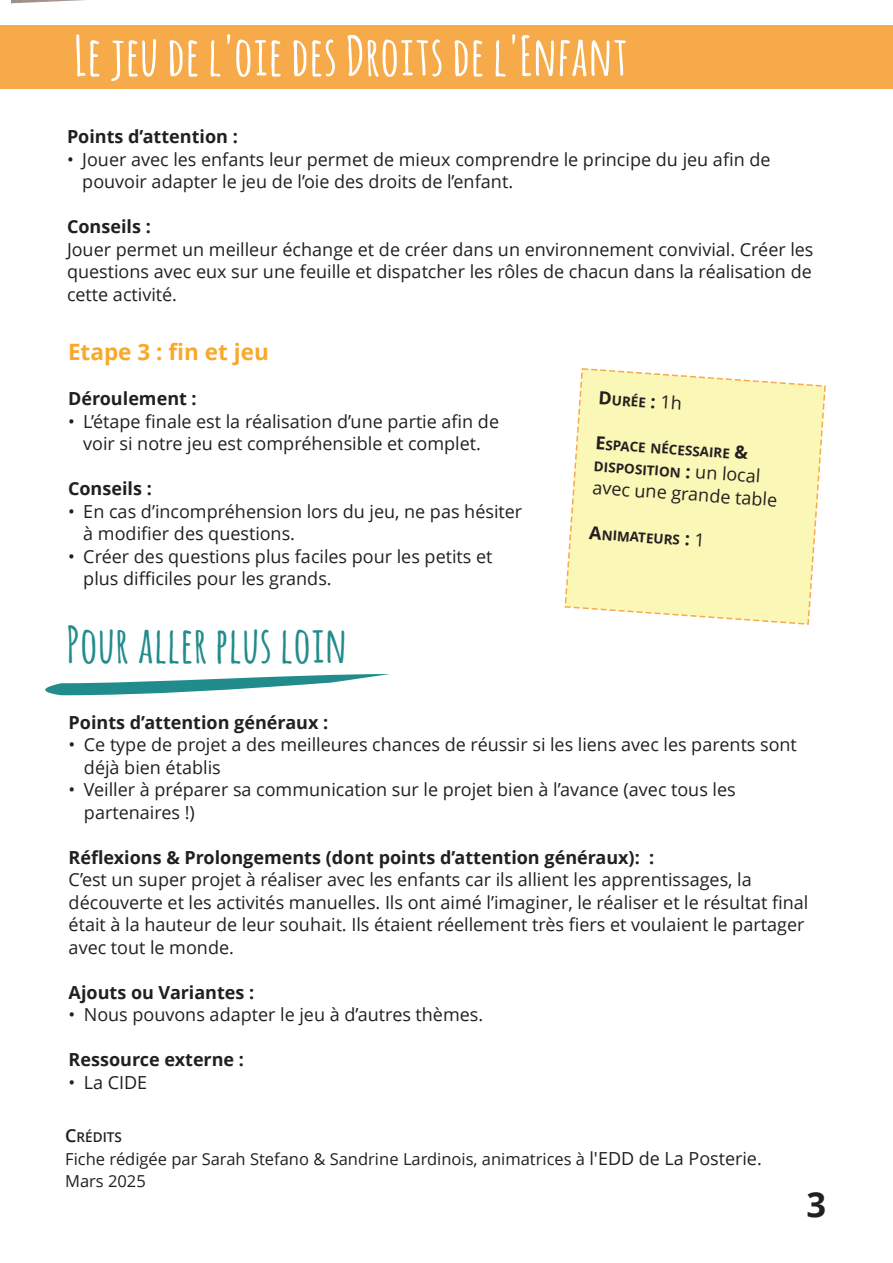
<style>
.page{position:relative;width:893px;height:1263px;background:#fff}
.page>*{position:absolute;margin:0;border:0;box-sizing:border-box;transform-origin:0 0}
.t1{font:700 54px "Amatic";letter-spacing:.04em;color:#fff}
.t2{font:700 49.5px "Amatic";letter-spacing:.04em;color:#218c8b}
.t3{font:700 34.5px "Open Sans";color:#231f20}
.t4{font:700 22.5px "Open Sans";color:#f9a82a}
.t5{font:18px/22.5px "Open Sans";color:#231f20}
.t6{font:700 18px "Open Sans";color:#231f20}
.t7{font:16.5px/22.5px "Open Sans";color:#231f20}
.t8{font:700 13.5px/22.5px "Open Sans";color:#231f20}
.t9{font:600 13.5px "Open Sans";color:#231f20}
.s1{font-size:18px}
.s2{font-weight:400;font-size:18px}
</style>
<div class="page">
<div style="left:0;top:26px;width:893px;height:63px;background:#f7aa49"></div>
<svg style="left:564px;top:368px;width:262px;height:257px;background:#fbf6be"></svg>
<svg style="left:45px;top:674px;width:345px;height:21px"></svg>
<h1 class="t1" style="left:75px;top:26px;width:553px">Le jeu de l'oie des Droits de l'Enfant</h1>
<p class="t6" style="left:67px;top:124px;width:172px">Points d’attention :</p>
<p class="t5" style="left:82px;top:147px;width:690px;text-indent:-15px">• Jouer avec les enfants leur permet de mieux comprendre le principe du jeu afin de pouvoir adapter le jeu de l’oie des droits de l’enfant.</p>
<p class="t6" style="left:67px;top:214px;width:85px">Conseils :</p>
<p class="t5" style="left:67px;top:237px;width:748px;text-align:justify">Jouer permet un meilleur échange et de créer dans un environnement convivial. Créer les questions avec eux sur une feuille et dispatcher les rôles de chacun dans la réalisation de cette activité.</p>
<p class="t4" style="left:68px;top:336px;width:202px">Etape 3 : fin et jeu</p>
<p class="t6" style="left:68px;top:386px;width:130px">Déroulement :</p>
<p class="t5" style="left:68px;top:409px;width:433px;text-align:center">• L’étape finale est la réalisation d’une partie afin de voir si notre jeu est compréhensible et complet.</p>
<p class="t6" style="left:68px;top:476px;width:85px">Conseils :</p>
<p class="t5" style="left:83px;top:499px;width:440px;text-indent:-15px">• En cas d’incompréhension lors du jeu, ne pas hésiter à modifier des questions.</p>
<p class="t5" style="left:83px;top:544px;width:411px;text-indent:-15px">• Créer des questions plus faciles pour les petits et plus difficiles pour les grands.</p>
<h2 class="t2" style="left:67px;top:617px;width:280px">Pour aller plus loin</h2>
<p class="t8" style="left:599px;top:387px;width:85px;rotate:4deg"><span class="s1">D</span>URÉE <span class="s1">:</span> <span class="s2">1h</span></p>
<p class="t8" style="left:596px;top:432px;width:168px;rotate:4deg"><span class="s1">E</span>SPACE NÉCESSAIRE <span class="s1">&amp;<br></span>DISPOSITION <span class="s1">:</span> <span class="s2">un local</span></p>
<p class="t5" style="left:593px;top:475px;width:187px;rotate:4deg">avec une grande table</p>
<p class="t8" style="left:590px;top:522px;width:117px;rotate:4deg"><span class="s1">A</span>NIMATEURS <span class="s1">:</span> <span class="s2">1</span></p>
<p class="t6" style="left:69px;top:710px;width:261px">Points d’attention généraux :</p>
<p class="t5" style="left:84px;top:733px;width:715px;text-indent:-15px">• Ce type de projet a des meilleures chances de réussir si les liens avec les parents sont déjà bien établis</p>
<p class="t5" style="left:84px;top:778px;width:653px;text-indent:-15px">• Veiller à préparer sa communication sur le projet bien à l’avance (avec tous les partenaires !)</p>
<p class="t6" style="left:69px;top:845px;width:587px">Réflexions &amp; Prolongements (dont points d’attention généraux): :</p>
<p class="t5" style="left:69px;top:868px;width:741px">C’est un super projet à réaliser avec les enfants car ils allient les apprentissages, la découverte et les activités manuelles. Ils ont aimé l’imaginer, le réaliser et le résultat final était à la hauteur de leur souhait. Ils étaient réellement très fiers et voulaient le partager avec tout le monde.</p>
<p class="t6" style="left:69px;top:980px;width:187px">Ajouts ou Variantes :</p>
<p class="t5" style="left:69px;top:1003px;width:416px">• Nous pouvons adapter le jeu à d’autres thèmes.</p>
<p class="t6" style="left:69px;top:1047px;width:177px">Ressource externe :</p>
<p class="t5" style="left:69px;top:1071px;width:80px">• La CIDE</p>
<p class="t9" style="left:65px;top:1128px;width:58px"><span class="s1">C</span>RÉDITS</p>
<p class="t7" style="left:65px;top:1147px;width:698px">Fiche rédigée par Sarah Stefano &amp; Sandrine Lardinois, animatrices à <span class="s1">l'EDD de La Posterie.<br></span>Mars 2025</p>
<h3 class="t3" style="left:806px;top:1180px;width:21px">3</h3>
</div>
